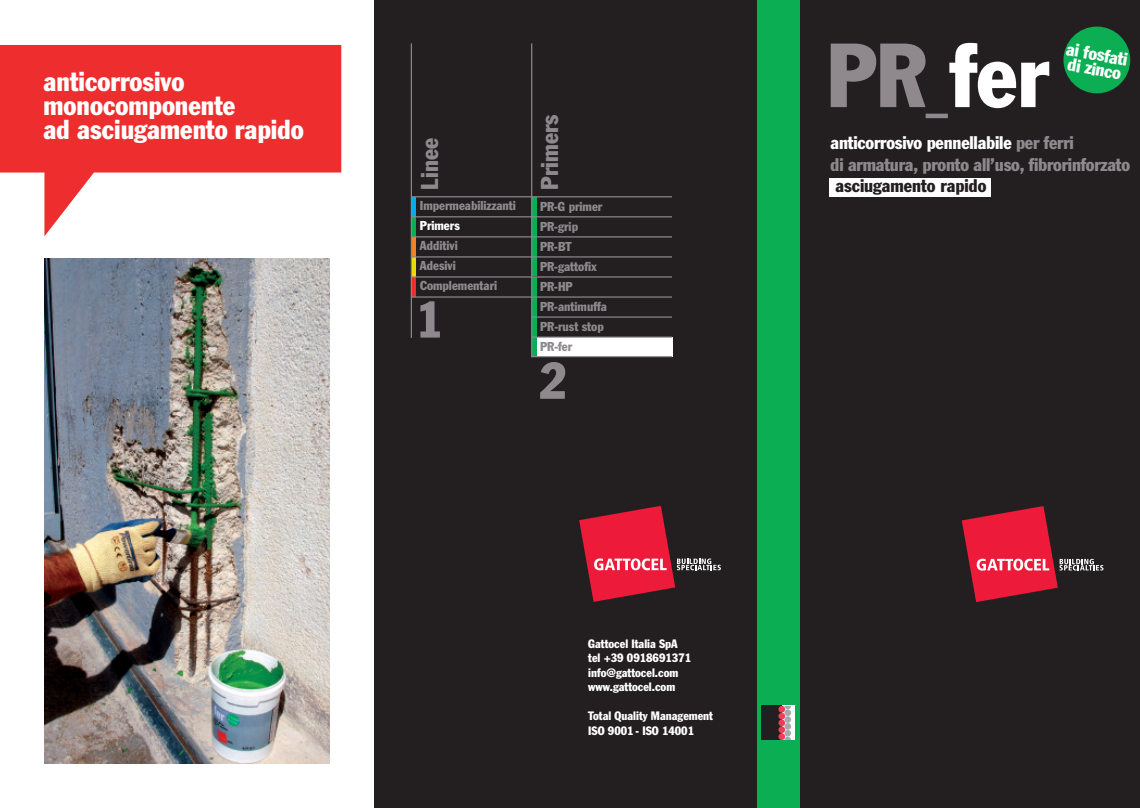
<style>
.page{position:relative;width:1140px;height:808px;background:#fff}
.page>*{position:absolute;margin:0;border:0;box-sizing:border-box;transform-origin:0 0}
.t1{font:condensed 89.25px "Franklin Gothic";color:#8f898e}
.t2{font:condensed 50.85px "Franklin Gothic";color:#8f898e}
.t3{font:condensed 27px/24px "Franklin Gothic";color:#fff}
.t4{font:condensed 24px "Franklin Gothic";color:#8f898e}
.t5{font:condensed 18px/21.6px "Franklin Gothic";letter-spacing:-.01em;color:#8f898e}
.t6{font:condensed 18px "Franklin Gothic";color:#231f20}
.t7{font:condensed 18px/15px "Franklin Gothic";color:#fff}
.t8{font:condensed 12.75px/20.1px "Franklin Gothic";color:#8f898e}
.t9{font:condensed 12.75px "Franklin Gothic";color:#fff}
.t10{font:condensed 12px/14.4px "Franklin Gothic";color:#fff}
.s1{font-size:88.5px;color:#fff}
.s2{color:#fff}
</style>
<div class="page">
<div style="left:374px;top:0;width:383px;height:808px;background:#231f20"></div>
<div style="left:757px;top:0;width:42px;height:808px;background:#0cae53"></div>
<svg style="left:783px;top:706px;width:12px;height:34px"></svg>
<div style="left:761px;top:706px;width:21px;height:34px;background:#231f20"></div>
<div style="left:778px;top:706px;width:7px;height:7px;background:#ee3d56;border-radius:50%"></div>
<div style="left:778px;top:713px;width:7px;height:6px;background:#ee3d56;border-radius:50%"></div>
<div style="left:778px;top:719px;width:7px;height:7px;background:#ee3d56;border-radius:50%"></div>
<div style="left:778px;top:726px;width:7px;height:7px;background:#ee3d56;border-radius:50%"></div>
<div style="left:778px;top:733px;width:7px;height:7px;background:#ee3d56;border-radius:50%"></div>
<div style="left:784px;top:709px;width:7px;height:7px;background:#a8a9ad;border-radius:50%"></div>
<div style="left:784px;top:716px;width:7px;height:7px;background:#a8a9ad;border-radius:50%"></div>
<div style="left:784px;top:723px;width:7px;height:7px;background:#a8a9ad;border-radius:50%"></div>
<div style="left:784px;top:730px;width:7px;height:6px;background:#a8a9ad;border-radius:50%"></div>
<svg style="left:784px;top:737px;width:7px;height:3px"></svg>
<svg style="left:784px;top:706px;width:7px;height:3px"></svg>
<div style="left:534px;top:337px;width:138px;height:20px;background:#fff"></div>
<svg style="left:532px;top:197px;width:4px;height:19px"></svg>
<svg style="left:532px;top:217px;width:4px;height:19px"></svg>
<svg style="left:532px;top:237px;width:4px;height:19px"></svg>
<svg style="left:532px;top:258px;width:4px;height:18px"></svg>
<svg style="left:532px;top:278px;width:4px;height:18px"></svg>
<svg style="left:532px;top:298px;width:4px;height:18px"></svg>
<svg style="left:532px;top:318px;width:4px;height:18px"></svg>
<svg style="left:532px;top:338px;width:4px;height:18px"></svg>
<div style="left:411px;top:197px;width:5px;height:20px;background:#00aeef"></div>
<div style="left:411px;top:217px;width:5px;height:20px;background:#0cae53"></div>
<div style="left:411px;top:237px;width:5px;height:20px;background:#f58220"></div>
<div style="left:411px;top:257px;width:5px;height:20px;background:#ebdb01"></div>
<div style="left:411px;top:277px;width:5px;height:20px;background:#ee2d2e"></div>
<div style="left:799px;top:0;width:341px;height:808px;background:#231f20"></div>
<div style="left:829px;top:178px;width:161px;height:19px;background:#fff"></div>
<svg style="left:0;top:45px;width:341px;height:191px;fill:#ee2d2e"></svg>
<svg style="left:961px;top:506px;width:142px;height:96px"></svg>
<svg style="left:579px;top:506px;width:142px;height:96px"></svg>
<hr style="left:411px;top:196px;width:120px;height:1px;background:#8f898e">
<hr style="left:411px;top:216px;width:120px;height:1px;background:#8f898e">
<hr style="left:411px;top:236px;width:120px;height:1px;background:#8f898e">
<hr style="left:411px;top:256px;width:120px;height:1px;background:#8f898e">
<hr style="left:411px;top:276px;width:120px;height:2px;background:#8f898e">
<hr style="left:411px;top:296px;width:120px;height:2px;background:#8f898e">
<hr style="left:531px;top:196px;width:141px;height:1px;background:#8f898e">
<hr style="left:531px;top:216px;width:141px;height:1px;background:#8f898e">
<hr style="left:531px;top:236px;width:141px;height:1px;background:#8f898e">
<hr style="left:531px;top:256px;width:141px;height:2px;background:#8f898e">
<hr style="left:411px;top:43px;width:1px;height:295px;background:#8f898e">
<hr style="left:531px;top:43px;width:1px;height:314px;background:#8f898e">
<hr style="left:531px;top:276px;width:141px;height:2px;background:#8f898e">
<hr style="left:531px;top:296px;width:141px;height:2px;background:#8f898e">
<hr style="left:531px;top:316px;width:141px;height:2px;background:#8f898e">
<hr style="left:531px;top:356px;width:141px;height:1px;background:#8f898e">
<hr style="left:531px;top:336px;width:141px;height:2px;background:#8f898e">
<div style="left:1063px;top:27px;width:67px;height:66px;background:#0cae53;border-radius:50%"></div>
<img style="left:44px;top:258px;width:286px;height:505px">
<h3 class="t3" style="left:44px;top:71px;width:262px">anticorrosivo monocomponente<br>ad asciugamento rapido</h3>
<h3 class="t4" style="left:421px;top:190px;width:53px;rotate:-90deg">Linee</h3>
<p class="t8" style="left:420px;top:196px;width:98px">Impermeabilizzanti</p>
<p class="t9" style="left:420px;top:221px;width:41px">Primers</p>
<p class="t8" style="left:420px;top:236px;width:79px">Additivi<br>Adesivi<br>Complementari</p>
<h2 class="t2" style="left:415px;top:301px;width:29px">1</h2>
<h3 class="t4" style="left:541px;top:190px;width:77px;rotate:-90deg">Primers</h3>
<p class="t8" style="left:540px;top:197px;width:68px">PR-G primer<br>PR-grip<br>PR-BT<br>PR-gattofix<br>PR-HP<br>PR-antimuffa<br>PR-rust stop<br>PR-fer</p>
<h2 class="t2" style="left:539px;top:363px;width:29px">2</h2>
<p class="t10" style="left:588px;top:637px;width:104px">Gattocel Italia SpA tel +39 0918691371 info@gattocel.com www.gattocel.com</p>
<p class="t10" style="left:588px;top:709px;width:126px;line-height:14.9px">Total Quality Management<br>ISO 9001 - ISO 14001</p>
<h1 class="t1" style="left:826px;top:44px;width:223px">PR_<span class="s1">fer</span></h1>
<h3 class="t5" style="left:830px;top:133px;width:301px"><span class="s2">anticorrosivo pennellabile</span> per ferri<br>di armatura, pronto all’uso, fibrorinforzato</h3>
<h3 class="t6" style="left:835px;top:180px;width:152px">asciugamento rapido</h3>
<h3 class="t7" style="left:1067px;top:43px;width:63px;rotate:10deg">ai fosfati di zinco</h3>
</div>
